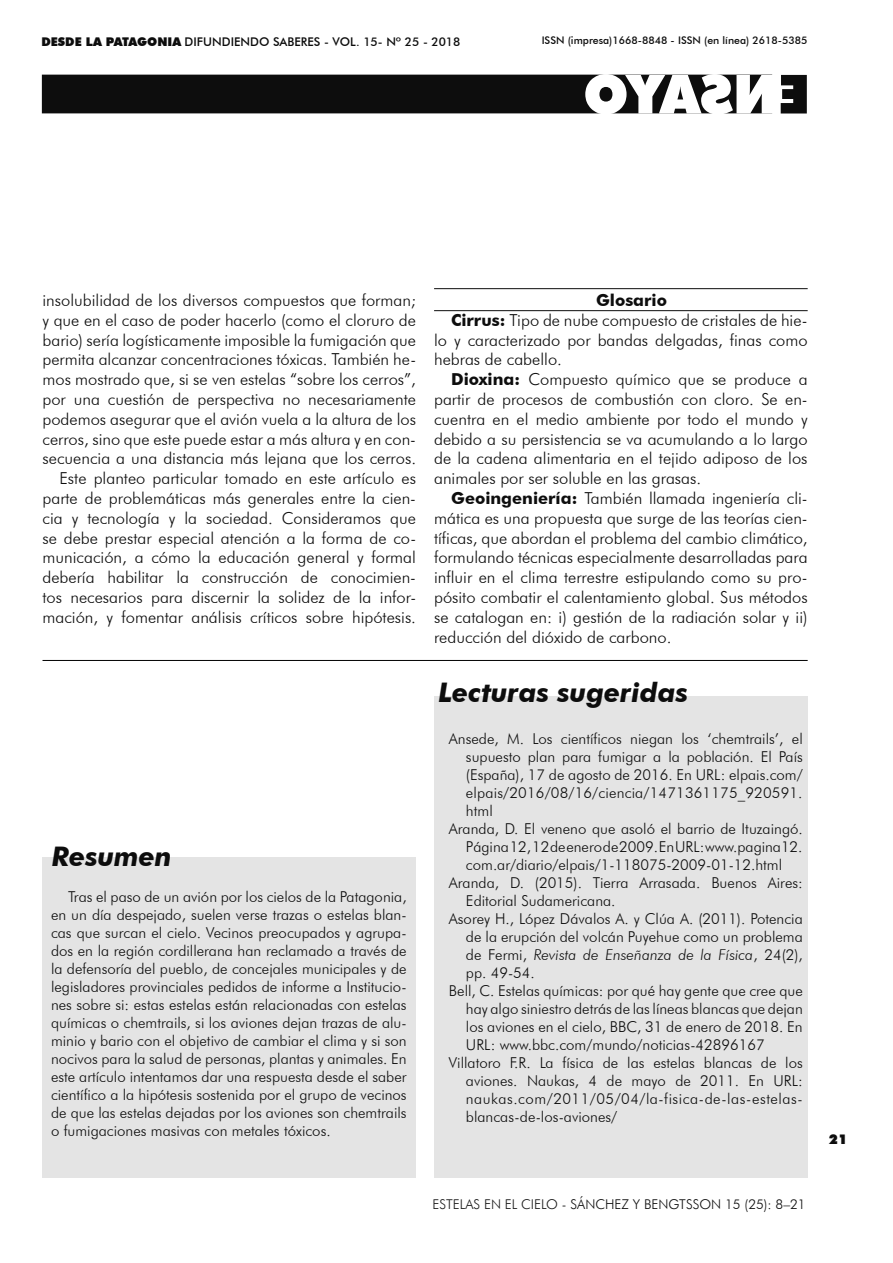
<style>
.page{position:relative;width:893px;height:1263px;background:#fff}
.page>*{position:absolute;margin:0;border:0;box-sizing:border-box;transform-origin:0 0}
.t1{font:italic 700 27px "Futura BT";color:#0d0d0d}
.t2{font:300 16.5px/19.8px "Futura BT";color:#0d0d0d;text-align:right}
.t3{font:700 16.5px "Futura BT";color:#0d0d0d}
.t4{font:300 15px/18px "Futura BT";color:#0d0d0d;text-align:justify}
.t5{font:300 15px "Futura BT";letter-spacing:.035em;color:#0d0d0d}
.t6{font:italic 300 15px "Futura BT";color:#0d0d0d}
.t7{font:300 13.5px "Futura BT";color:#0d0d0d}
.t8{font:900 13.5px "Futura BT";color:#0d0d0d}
.t9{font:500 12px "Futura BT";color:#0d0d0d}
.t10{font:500 10.5px "Futura BT";color:#0d0d0d}
.s1{font-weight:900}
.s2{font-weight:700}
.s3{font-style:normal}
.s4{color:#181818}
</style>
<div class="page">
<div style="left:434px;top:696px;width:374px;height:482px;background:#e4e4e4"></div>
<hr style="left:434px;top:288px;width:374px;height:1px;background:#0d0d0d">
<hr style="left:434px;top:310px;width:374px;height:1px;background:#0d0d0d">
<hr style="left:43px;top:660px;width:765px;height:1px;background:#000">
<div style="left:43px;top:75px;width:728px;height:38px;background:#0d0d0d"></div>
<div style="left:43px;top:857px;width:373px;height:321px;background:#e4e4e4"></div>
<svg style="left:585px;top:74px;width:188px;height:40px"></svg>
<p class="t9" style="left:41px;top:35px;width:420px"><span class="s1">DESDE LA PATAGONIA</span> DIFUNDIENDO SABERES - VOL. 15- Nº 25 - 2018</p>
<p class="t10" style="left:542px;top:34px;width:267px">ISSN (impresa)1668-8848 - ISSN (en línea) 2618-5385</p>
<p class="t2" style="left:43px;top:290px;width:375px">insolubilidad de los diversos compuestos que forman; y que en el caso de poder hacerlo (como el cloruro de bario) sería logísticamente imposible la fumigación que permita alcanzar concentraciones tóxicas. También he&shy;mos mostrado que, si se ven estelas “sobre los cerros”, por una cuestión de perspectiva no necesariamente podemos asegurar que el avión vuela a la altura de los cerros, sino que este puede estar a más altura y en con&shy;secuencia a una distancia más lejana que los cerros.<br>Este planteo particular tomado en este artículo es parte de problemáticas más generales entre la cien&shy;cia y tecnología y la sociedad. Consideramos que se debe prestar especial atención a la forma de co&shy;municación, a cómo la educación general y formal debería habilitar la construcción de conocimien&shy;tos necesarios para discernir la solidez de la infor&shy;mación, y fomentar análisis críticos sobre hipótesis.</p>
<h1 class="t1" style="left:52px;top:840px;width:122px">Resumen</h1>
<p class="t4" style="left:51px;top:887px;width:357px;text-indent:17px">Tras el paso de un avión por los cielos de la Patagonia, en un día despejado, suelen verse trazas o estelas blan&shy;cas que surcan el cielo. Vecinos preocupados y agrupa&shy;dos en la región cordillerana han reclamado a través de la defensoría del pueblo, de concejales municipales y de legisladores provinciales pedidos de informe a Institucio&shy;nes sobre si: estas estelas están relacionadas con estelas químicas o chemtrails, si los aviones dejan trazas de alu&shy;minio y bario con el objetivo de cambiar el clima y si son nocivos para la salud de personas, plantas y animales. En este artículo intentamos dar una respuesta desde el saber científico a la hipótesis sostenida por el grupo de vecinos de que las estelas dejadas por los aviones son chemtrails o fumigaciones masivas con metales tóxicos.</p>
<p class="t3" style="left:596px;top:290px;width:72px">Glosario</p>
<p class="t2" style="left:451px;top:310px;width:358px"><span class="s2">Cirrus:</span> Tipo de nube compuesto de cristales de hie-</p>
<p class="t2" style="left:434px;top:330px;width:375px">lo y caracterizado por bandas delgadas, finas como</p>
<p class="t2" style="left:434px;top:350px;width:129px">hebras de cabello.</p>
<p class="t2" style="left:451px;top:369px;width:358px"><span class="s2">Dioxina:</span> Compuesto químico que se produce a</p>
<p class="t2" style="left:434px;top:389px;width:375px">partir de procesos de combustión con cloro. Se en-</p>
<p class="t2" style="left:434px;top:409px;width:375px">cuentra en el medio ambiente por todo el mundo y</p>
<p class="t2" style="left:434px;top:429px;width:375px">debido a su persistencia se va acumulando a lo largo</p>
<p class="t2" style="left:434px;top:448px;width:375px">de la cadena alimentaria en el tejido adiposo de los</p>
<p class="t2" style="left:434px;top:468px;width:269px">animales por ser soluble en las grasas.</p>
<p class="t2" style="left:451px;top:488px;width:358px"><span class="s2">Geoingeniería:</span> También llamada ingeniería cli-</p>
<p class="t2" style="left:434px;top:508px;width:375px">mática es una propuesta que surge de las teorías cien-</p>
<p class="t2" style="left:434px;top:528px;width:375px">tíficas, que abordan el problema del cambio climático,</p>
<p class="t2" style="left:434px;top:547px;width:375px">formulando técnicas especialmente desarrolladas para</p>
<p class="t2" style="left:434px;top:567px;width:375px">influir en el clima terrestre estipulando como su pro-</p>
<p class="t2" style="left:434px;top:587px;width:375px">pósito combatir el calentamiento global. Sus métodos</p>
<p class="t2" style="left:434px;top:607px;width:375px">se catalogan en: i) gestión de la radiación solar y ii)</p>
<p class="t2" style="left:434px;top:627px;width:239px">reducción del dióxido de carbono.</p>
<h1 class="t1" style="left:438px;top:676px;width:251px">Lecturas sugeridas</h1>
<p class="t4" style="left:449px;top:729px;width:355px">Ansede, M. Los científicos niegan los ‘chemtrails’, el</p>
<p class="t4" style="left:466px;top:747px;width:338px">supuesto plan para fumigar a la población. El País</p>
<p class="t4" style="left:466px;top:765px;width:338px">(España), 17 de agosto de 2016. En URL: elpais.com/</p>
<p class="t4" style="left:466px;top:783px;width:338px">elpais/2016/08/16/ciencia/1471361175_920591.</p>
<p class="t4" style="left:466px;top:801px;width:28px">html</p>
<p class="t4" style="left:449px;top:819px;width:355px">Aranda, D. El veneno que asoló el barrio de Ituzaingó.</p>
<p class="t4" style="left:466px;top:837px;width:338px">Página 12, 12 de enero de 2009. En URL: www.pagina12.</p>
<p class="t4" style="left:466px;top:855px;width:318px">com.ar/diario/elpais/1-118075-2009-01-12.html</p>
<p class="t4" style="left:449px;top:873px;width:355px">Aranda, D. (2015). Tierra Arrasada. Buenos Aires:</p>
<p class="t4" style="left:466px;top:891px;width:151px">Editorial Sudamericana.</p>
<p class="t4" style="left:449px;top:909px;width:355px">Asorey H., López Dávalos A. y Clúa A. (2011). Potencia</p>
<p class="t4" style="left:466px;top:927px;width:338px">de la erupción del volcán Puyehue como un problema</p>
<p class="t6" style="left:466px;top:945px;width:338px"><span class="s3">de Fermi,</span> Revista de Enseñanza de la Física<span class="s3">, 24(2),</span></p>
<p class="t4" style="left:466px;top:963px;width:70px">pp. 49-54.</p>
<p class="t4" style="left:449px;top:981px;width:355px">Bell, C. Estelas químicas: por qué hay gente que cree que</p>
<p class="t4" style="left:466px;top:999px;width:338px">hay algo siniestro detrás de las líneas blancas que dejan</p>
<p class="t4" style="left:466px;top:1017px;width:338px">los aviones en el cielo, BBC, 31 de enero de 2018. En</p>
<p class="t4" style="left:466px;top:1035px;width:300px">URL: www.bbc.com/mundo/noticias-42896167</p>
<p class="t4" style="left:449px;top:1053px;width:355px">Villatoro F.R. La física de las estelas blancas de los</p>
<p class="t4" style="left:466px;top:1071px;width:338px">aviones. Naukas, 4 de mayo de 2011. En URL:</p>
<p class="t5" style="left:466px;top:1089px;width:338px">naukas.com/2011/05/04/la-fisica-de-las-estelas-</p>
<p class="t4" style="left:466px;top:1107px;width:153px">blancas-de-los-aviones/</p>
<p class="t7" style="left:432px;top:1196px;width:375px"><span class="s4">ESTELAS EN EL CIELO -</span> SÁNCHEZ Y BENGTSSON 15 (25): 8–21</p>
<p class="t8" style="left:829px;top:1131px;width:20px">21</p>
</div>
